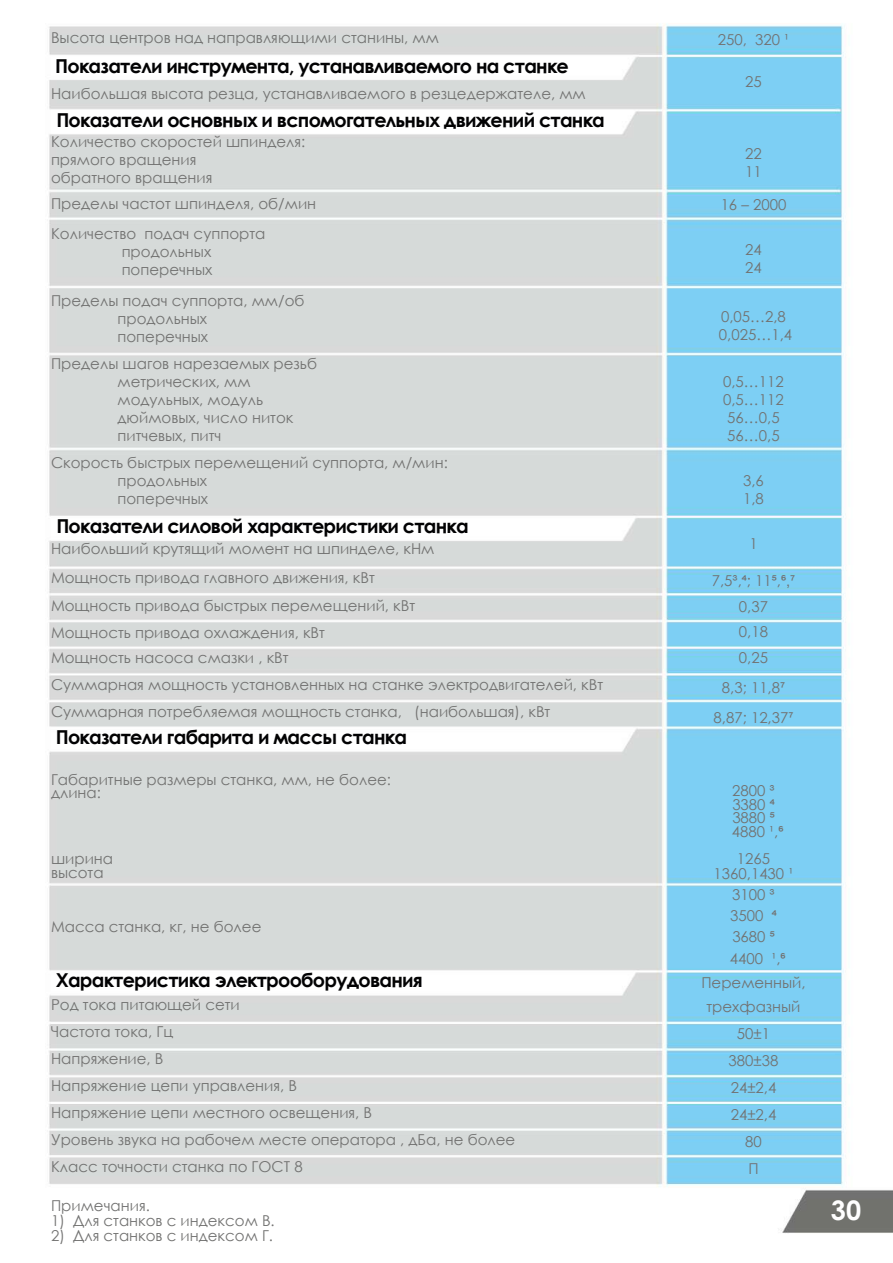
<style>
.page{position:relative;width:893px;height:1263px;background:#fff}
.page>*{position:absolute;margin:0;border:0;box-sizing:border-box;transform-origin:0 0}
.t1{font:700 27px "Century Gothic";color:#fff}
.t2{font:700 19.2px "Century Gothic";letter-spacing:-.04em;color:#020203}
.t3{font:15px/18px "Century Gothic";color:#727271}
.s1{font-family:"Arial"}
</style>
<div class="page">
<img style="left:49px;top:24px;width:844px;height:1209px">
<p class="t3" style="left:51px;top:29px;width:389px">Высота центров над направляющими станины, мм</p>
<p class="t2" style="left:55px;top:51px;width:515px">Показатели инструмента, устанавливаемого на станке</p>
<p class="t2" style="left:56px;top:106px;width:550px">Показатели основных и вспомогательных движений станка</p>
<p class="t3" style="left:51px;top:84px;width:536px">Наибольшая высота резца, устанавливаемого в резцедержателе, мм</p>
<p class="t3" style="left:51px;top:132px;width:256px">Количество скоростей шпинделя: прямого вращения<br>обратного вращения</p>
<p class="t3" style="left:51px;top:188px;width:267px;line-height:30px">Пределы частот шпинделя, об/мин<br>Количество подач суппорта</p>
<p class="t3" style="left:122px;top:242px;width:92px">продольных поперечных</p>
<p class="t3" style="left:118px;top:291px;width:189px;text-indent:-66px">Пределы подач суппорта, мм/об продольных<br>поперечных</p>
<p class="t3" style="left:118px;top:354px;width:201px;text-indent:-66px">Пределы шагов нарезаемых резьб метрических, мм модульных, модуль дюймовых, число ниток питчевых, питч</p>
<p class="t3" style="left:118px;top:453px;width:332px;text-indent:-66px">Скорость быстрых перемещений суппорта, м/мин: продольных<br>поперечных</p>
<p class="t3" style="left:51px;top:534px;width:385px;line-height:28.5px">Наибольший крутящий момент на шпинделе, кНм<br>Мощность привода главного движения, кВт<br>Мощность привода быстрых перемещений, кВт</p>
<p class="t3" style="left:51px;top:619px;width:275px;line-height:25.5px">Мощность привода охлаждения, кВт<br>Мощность насоса смазки , кВт</p>
<p class="t3" style="left:51px;top:671px;width:554px;line-height:27px">Суммарная мощность установленных на станке электродвигателей, кВт<br>Суммарная потребляемая мощность станка, (наибольшая), кВт</p>
<p class="t2" style="left:56px;top:512px;width:414px">Показатели силовой характеристики станка</p>
<p class="t2" style="left:56px;top:722px;width:353px">Показатели габарита и массы станка</p>
<p class="t3" style="left:51px;top:772px;width:341px;line-height:13.5px">Габаритные размеры станка, мм, не более: длина:</p>
<p class="t3" style="left:51px;top:852px;width:64px;line-height:13.5px">ширина высота</p>
<p class="t3" style="left:51px;top:917px;width:212px">Масса станка, кг, не более</p>
<p class="t2" style="left:56px;top:965px;width:369px">Характеристика электрооборудования</p>
<p class="t3" style="left:51px;top:990px;width:466px;line-height:27px">Род тока питающей сети<br>Частота тока, Гц<br>Напряжение, В<br>Напряжение цепи управления, В<br>Напряжение цепи местного освещения, В<br>Уровень звука на рабочем месте оператора , дБа, не более<br>Класс точности станка по ГОСТ 8</p>
<p class="t3" style="left:51px;top:1196px;width:100px">Примечания.</p>
<p class="t3" style="left:51px;top:1211px;width:225px">1) Для станков с индексом В.</p>
<p class="t3" style="left:51px;top:1226px;width:224px">2) Для станков с индексом Г.</p>
<p class="t3" style="left:718px;top:30px;width:73px">250, 320 ¹</p>
<p class="t3" style="left:745px;top:72px;width:18px">25</p>
<p class="t3" style="left:745px;top:144px;width:18px">22<br>11</p>
<p class="t3" style="left:721px;top:195px;width:67px">16 – 2000</p>
<p class="t3" style="left:745px;top:240px;width:18px">24<br>24</p>
<p class="t3" style="left:719px;top:307px;width:75px">0,05…2,8<br>0,025…1,4</p>
<p class="t3" style="left:723px;top:372px;width:62px">0,5…112<br>0,5…112<br>56…0,5<br>56…0,5</p>
<p class="t3" style="left:743px;top:471px;width:22px">3,6<br>1,8</p>
<p class="t3" style="left:749px;top:534px;width:10px">1</p>
<p class="t3" style="left:712px;top:568px;width:85px;line-height:25.5px;text-align:center">7,5³,<span class="s1">⁴</span>; 11<span class="s1">⁵</span>,<span class="s1">⁶,⁷<br></span>0,37<br>0,18<br>0,25</p>
<p class="t3" style="left:714px;top:672px;width:81px;line-height:30px;text-align:center">8,3; 11,8<span class="s1">⁷<br></span>8,87; 12,37<span class="s1">⁷</span></p>
<p class="t3" style="left:732px;top:784px;width:53px;line-height:13.5px">2800 ³<br>3380 <span class="s1">⁴<br></span>3880 <span class="s1">⁵<br></span>4880 ¹,<span class="s1">⁶</span></p>
<p class="t3" style="left:714px;top:850px;width:81px;line-height:15px;text-align:center">1265<br>1360,1430 ¹</p>
<p class="t3" style="left:730px;top:883px;width:48px;line-height:21px">3100 ³<br>3500 <span class="s1">⁴<br></span>3680 <span class="s1">⁵</span></p>
<p class="t3" style="left:701px;top:946px;width:106px;line-height:24px;text-align:center">4400 ¹,<span class="s1">⁶<br></span>Переменный, трехфазный</p>
<p class="t3" style="left:729px;top:1020px;width:51px;line-height:27px;text-align:center">50±1<br>380±38<br>24±2,4<br>24±2,4<br>80<br>П</p>
<h1 class="t1" style="left:831px;top:1190px;width:32px">30</h1>
<h1 class="t1" style="left:829px;top:1193px;width:32px">11</h1>
</div>
